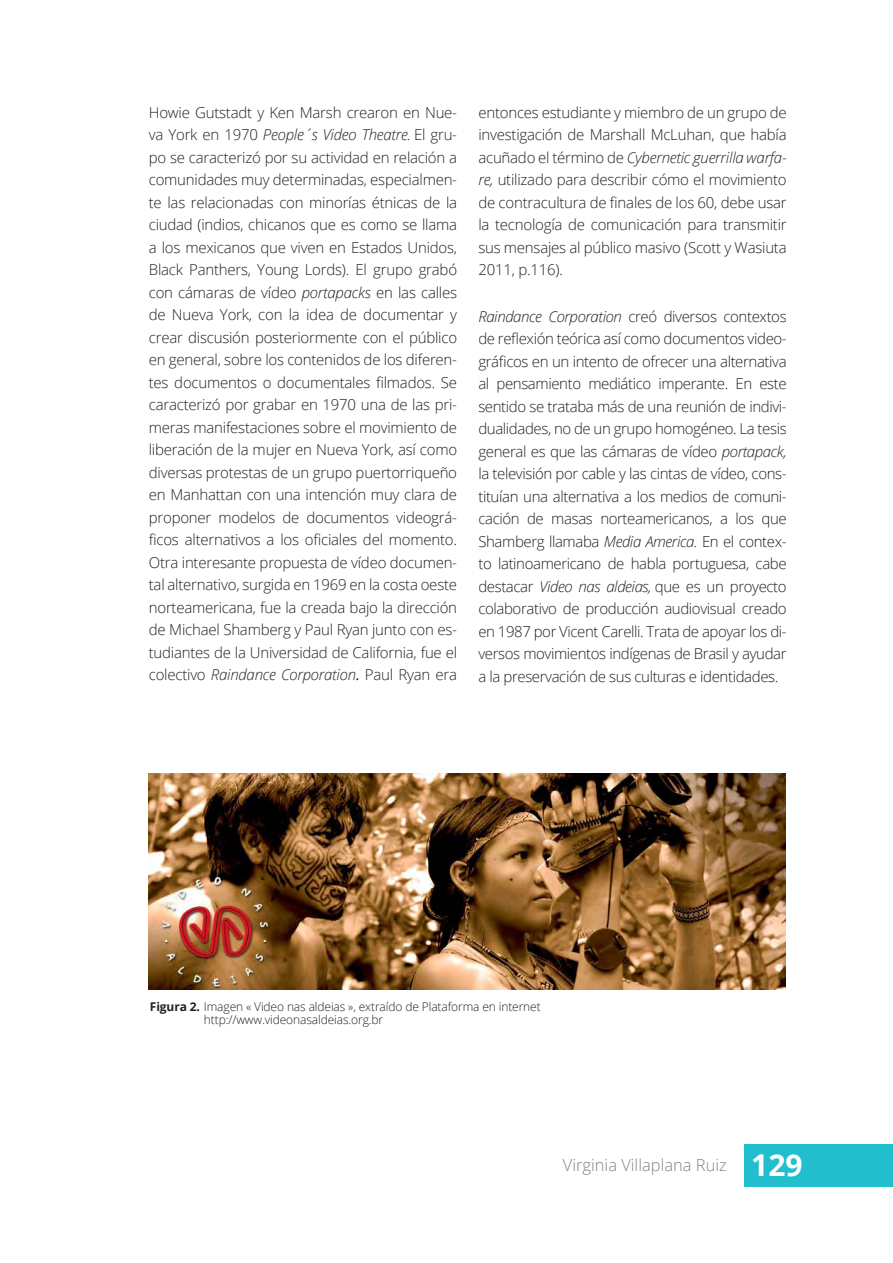
<style>
.page{position:relative;width:893px;height:1263px;background:#fff}
.page>*{position:absolute;margin:0;border:0;box-sizing:border-box;transform-origin:0 0}
.t1{font:300 16.5px "Open Sans";color:#808285}
.Normal1{font:300 15px/22.5px "Open Sans";letter-spacing:-.015em;color:#231f20;text-align:justify}
.t2{font:300 12px "Open Sans";letter-spacing:-.01em;color:#231f20}
.s1{font-style:italic}
.s2{font-weight:400;font-style:italic}
.s3{font-weight:700}
.s4{font-weight:700;font-size:30px;color:#fff}
</style>
<div class="page">
<div style="left:744px;top:1144px;width:149px;height:43px;background:#21bece"></div>
<img style="left:149px;top:774px;width:637px;height:215px">
<p class="Normal1" style="left:149px;top:101px;width:310px">Howie Gutstadt y Ken Marsh crearon en Nue&shy;va York en 1970 <span class="s1">People´s Video Theatre.</span> El gru&shy;po se caracterizó por su actividad en relación a comunidades muy determinadas, especialmen&shy;te las relacionadas con minorías étnicas de la ciudad (indios, chicanos que es como se llama a los mexicanos que viven en Estados Unidos, Black Panthers, Young Lords). El grupo grabó con cámaras de vídeo <span class="s1">portapacks</span> en las calles de Nueva York, con la idea de documentar y crear discusión posteriormente con el público en general, sobre los contenidos de los diferen&shy;tes documentos o documentales filmados. Se caracterizó por grabar en 1970 una de las pri&shy;meras manifestaciones sobre el movimiento de liberación de la mujer en Nueva York, así como diversas protestas de un grupo puertorriqueño en Manhattan con una intención muy clara de proponer modelos de documentos videográ&shy;ficos alternativos a los oficiales del momento.<br>Otra interesante propuesta de vídeo documen&shy;tal alternativo, surgida en 1969 en la costa oeste norteamericana, fue la creada bajo la dirección de Michael Shamberg y Paul Ryan junto con es&shy;tudiantes de la Universidad de California, fue el colectivo <span class="s1">Raindance Corporation</span><span class="s2">.</span> Paul Ryan era</p>
<p class="Normal1" style="left:478px;top:101px;width:310px">entonces estudiante y miembro de un grupo de investigación de Marshall McLuhan, que había acuñado el término de <span class="s1">Cybernetic guerrilla warfa&shy;re,</span> utilizado para describir cómo el movimiento de contracultura de finales de los 60, debe usar la tecnología de comunicación para transmitir sus mensajes al público masivo (Scott y Wasiuta 2011, p.116).</p>
<p class="Normal1" style="left:478px;top:305px;width:310px"><span class="s1">Raindance Corporation</span> creó diversos contextos de reflexión teórica así como documentos video&shy;gráficos en un intento de ofrecer una alternativa al pensamiento mediático imperante. En este sentido se trataba más de una reunión de indivi&shy;dualidades, no de un grupo homogéneo. La tesis general es que las cámaras de vídeo <span class="s1">portapack, </span>la televisión por cable y las cintas de vídeo, cons&shy;tituían una alternativa a los medios de comuni&shy;cación de masas norteamericanos, a los que Shamberg llamaba <span class="s1">Media America.</span> En el contex&shy;to latinoamericano de habla portuguesa, cabe destacar <span class="s1">Video nas aldeias,</span> que es un proyecto colaborativo de producción audiovisual creado en 1987 por Vicent Carelli. Trata de apoyar los di&shy;versos movimientos indígenas de Brasil y ayudar a la preservación de sus culturas e identidades.</p>
<p class="t2" style="left:150px;top:998px;width:392px"><span class="s3">Figura 2.</span> Imagen « Video nas aldeias », extraído de Plataforma en internet</p>
<p class="t2" style="left:204px;top:1011px;width:181px">http://www.videonasaldeias.org.br</p>
<p class="t1" style="left:563px;top:1154px;width:241px">Virginia Villaplana Ruiz <span class="s4">129</span></p>
</div>
